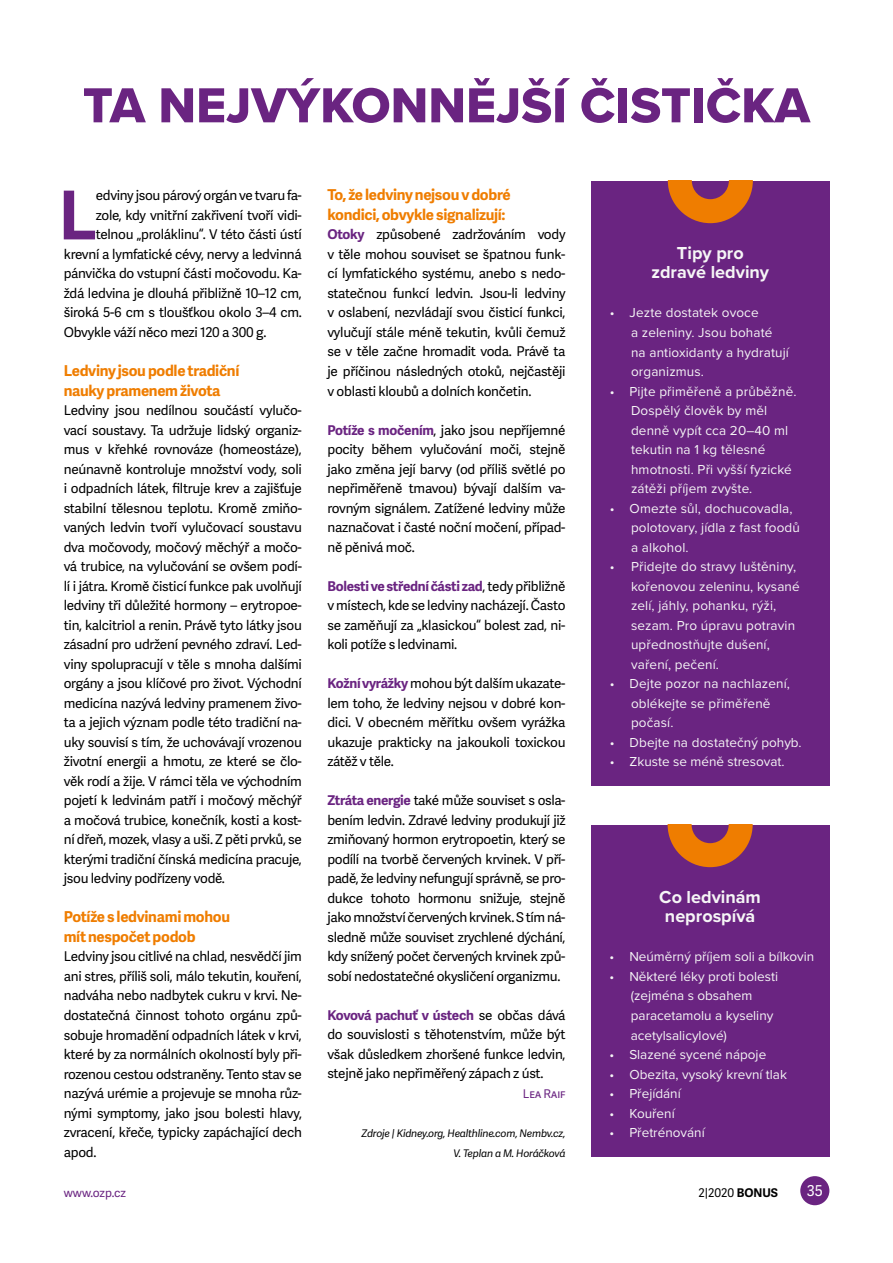
<style>
.page{position:relative;width:893px;height:1263px;background:#fff}
.page>*{position:absolute;margin:0;border:0;box-sizing:border-box;transform-origin:0 0}
.t1{font:700 67.35px "Adelle Sans";color:#6a2481}
.t2{font:51px "Proxima Nova Extrabld";color:#6a2481}
.t3{font:700 18px/19.5px "Proxima Nova";color:#f6f6f6;text-align:center}
.t4{font:700 15px/19.5px "Adelle Sans";letter-spacing:-.02em;color:#ef7d00}
.t5{font:15px "Adelle Sans";color:#fff}
.t6{font:13.5px/19.5px "Adelle Sans";letter-spacing:-.02em;color:#000;text-align:justify}
.t7{font:13.5px/19.5px "Proxima Nova";letter-spacing:.01em;color:#f6f6f6}
.t8{font:12px "Adelle Sans";letter-spacing:-.02em;color:#6a2481}
.t9{font:12px "Adelle Sans";color:#000}
.t10{font:italic 10.5px/19.5px "Adelle Sans";letter-spacing:-.02em;color:#000;text-align:right}
.s1{font-weight:700;color:#6a2481}
.s2{font-weight:700}
</style>
<div class="page">
<div style="left:800px;top:1176px;width:29px;height:29px;background:#6a2481;border-radius:50%"></div>
<div style="left:591px;top:825px;width:238px;height:331px;background:#6a2481"></div>
<svg style="left:668px;top:825px;width:85px;height:42px"></svg>
<div style="left:591px;top:181px;width:238px;height:605px;background:#6a2481"></div>
<svg style="left:668px;top:181px;width:85px;height:42px"></svg>
<h2 class="t2" style="left:83px;top:67px;width:729px">TA NEJVÝKONNĚJŠÍ ČISTIČKA</h2>
<h1 class="t1" style="left:59px;top:166px;width:40px">L</h1>
<p class="t6" style="left:96px;top:185px;width:208px">edviny jsou párový orgán ve tvaru fa-</p>
<p class="t6" style="left:96px;top:205px;width:208px">zole, kdy vnitřní zakřivení tvoří vidi-</p>
<p class="t6" style="left:96px;top:224px;width:208px">telnou „proláklinu“. V této části ústí</p>
<p class="t6" style="left:64px;top:244px;width:240px">krevní a lymfatické cévy, nervy a ledvinná</p>
<p class="t6" style="left:64px;top:263px;width:240px">pánvička do vstupní části močovodu. Ka-</p>
<p class="t6" style="left:64px;top:283px;width:240px">ždá ledvina je dlouhá přibližně 10–12 cm,</p>
<p class="t6" style="left:64px;top:302px;width:240px">široká 5-6 cm s tloušťkou okolo 3–4 cm.</p>
<p class="t6" style="left:64px;top:322px;width:204px">Obvykle váží něco mezi 120 a 300 g.</p>
<p class="t4" style="left:64px;top:360px;width:177px">Ledviny jsou podle tradiční nauky pramenem života</p>
<p class="t6" style="left:64px;top:400px;width:240px">Ledviny jsou nedílnou součástí vylučo&shy;vací soustavy. Ta udržuje lidský organiz&shy;mus v křehké rovnováze (homeostáze), neúnavně kontroluje množství vody, soli i odpadních látek, filtruje krev a zajišťuje stabilní tělesnou teplotu. Kromě zmiňo&shy;vaných ledvin tvoří vylučovací soustavu dva močovody, močový měchýř a močo&shy;vá trubice, na vylučování se ovšem podí&shy;lí i játra. Kromě čisticí funkce pak uvolňují ledviny tři důležité hormony – erytropoe&shy;tin, kalcitriol a renin. Právě tyto látky jsou zásadní pro udržení pevného zdraví. Led&shy;viny spolupracují v těle s mnoha dalšími orgány a jsou klíčové pro život. Východní medicína nazývá ledviny pramenem živo&shy;ta a jejich význam podle této tradiční na&shy;uky souvisí s tím, že uchovávají vrozenou životní energii a hmotu, ze které se člo&shy;věk rodí a žije. V rámci těla ve východním pojetí k ledvinám patří i močový měchýř a močová trubice, konečník, kosti a kost&shy;ní dřeň, mozek, vlasy a uši. Z pěti prvků, se kterými tradiční čínská medicína pracuje, jsou ledviny podřízeny vodě.</p>
<p class="t4" style="left:64px;top:907px;width:168px">Potíže s ledvinami mohou mít nespočet podob</p>
<p class="t6" style="left:64px;top:946px;width:240px">Ledviny jsou citlivé na chlad, nesvědčí jim ani stres, příliš soli, málo tekutin, kouření, nadváha nebo nadbytek cukru v krvi. Ne&shy;dostatečná činnost tohoto orgánu způ&shy;sobuje hromadění odpadních látek v krvi, které by za normálních okolností byly při&shy;rozenou cestou odstraněny. Tento stav se nazývá urémie a projevuje se mnoha růz&shy;nými symptomy, jako jsou bolesti hlavy, zvracení, křeče, typicky zapáchající dech apod.</p>
<p class="t4" style="left:327px;top:185px;width:185px">To, že ledviny nejsou v dobré kondici, obvykle signalizují:</p>
<p class="t6" style="left:327px;top:224px;width:240px"><span class="s1">Otoky</span> způsobené zadržováním vody v těle mohou souviset se špatnou funk&shy;cí lymfatického systému, anebo s nedo&shy;statečnou funkcí ledvin. Jsou-li ledviny v oslabení, nezvládají svou čisticí funkci, vylučují stále méně tekutin, kvůli čemuž se v těle začne hromadit voda. Právě ta je příčinou následných otoků, nejčastěji v oblasti kloubů a dolních končetin.</p>
<p class="t6" style="left:327px;top:419px;width:240px"><span class="s1">Potíže s močením</span>, jako jsou nepříjemné pocity během vylučování moči, stejně jako změna její barvy (od příliš světlé po nepřiměřeně tmavou) bývají dalším va&shy;rovným signálem. Zatížené ledviny může naznačovat i časté noční močení, případ&shy;ně pěnivá moč.</p>
<p class="t6" style="left:327px;top:576px;width:240px"><span class="s1">Bolesti ve střední části zad</span>, tedy přibližně v místech, kde se ledviny nacházejí. Často se zaměňují za „klasickou“ bolest zad, ni&shy;koli potíže s ledvinami.</p>
<p class="t6" style="left:327px;top:673px;width:240px"><span class="s1">Kožní vyrážky</span> mohou být dalším ukazate&shy;lem toho, že ledviny nejsou v dobré kon&shy;dici. V obecném měřítku ovšem vyrážka ukazuje prakticky na jakoukoli toxickou zátěž v těle.</p>
<p class="t6" style="left:327px;top:790px;width:240px"><span class="s1">Ztráta energie</span> také může souviset s osla&shy;bením ledvin. Zdravé ledviny produkují již zmiňovaný hormon erytropoetin, který se podílí na tvorbě červených krvinek. V pří&shy;padě, že ledviny nefungují správně, se pro&shy;dukce tohoto hormonu snižuje, stejně jako množství červených krvinek. S tím ná&shy;sledně může souviset zrychlené dýchání, kdy snížený počet červených krvinek způ&shy;sobí nedostatečné okysličení organizmu.</p>
<p class="t6" style="left:327px;top:1005px;width:240px"><span class="s1">Kovová pachuť v ústech</span> se občas dává do souvislosti s těhotenstvím, může být však důsledkem zhoršené funkce ledvin, stejně jako nepřiměřený zápach z úst.</p>
<p class="t8" style="left:523px;top:1085px;width:44px">Lea Raif</p>
<p class="t10" style="left:362px;top:1123px;width:205px">Zdroje | Kidney.org, Healthline.com, Nembv.cz,<br>V. Teplan a M. Horáčková</p>
<h3 class="t3" style="left:651px;top:243px;width:119px">Tipy pro zdravé ledviny</h3>
<p class="t7" style="left:631px;top:303px;width:159px;text-indent:-21px">• Jezte dostatek ovoce<br>a zeleniny. Jsou bohaté na antioxidanty a hydratují organizmus.</p>
<p class="t7" style="left:631px;top:381px;width:167px;text-indent:-21px">• Pijte přiměřeně a průběžně.<br>Dospělý člověk by měl denně vypít cca 20–40 ml tekutin na 1 kg tělesné hmotnosti. Při vyšší fyzické zátěži příjem zvyšte.</p>
<p class="t7" style="left:631px;top:498px;width:170px;text-indent:-21px">• Omezte sůl, dochucovadla, polotovary, jídla z fast foodů a alkohol.</p>
<p class="t7" style="left:631px;top:556px;width:170px;text-indent:-21px">• Přidejte do stravy luštěniny, kořenovou zeleninu, kysané zelí, jáhly, pohanku, rýži, sezam. Pro úpravu potravin upřednostňujte dušení, vaření, pečení.</p>
<p class="t7" style="left:631px;top:673px;width:160px;text-indent:-21px">• Dejte pozor na nachlazení, oblékejte se přiměřeně počasí.</p>
<p class="t7" style="left:610px;top:732px;width:193px">• Dbejte na dostatečný pohyb.</p>
<p class="t7" style="left:610px;top:751px;width:176px">• Zkuste se méně stresovat.</p>
<h3 class="t3" style="left:659px;top:887px;width:103px">Co ledvinám neprospívá</h3>
<p class="t7" style="left:610px;top:947px;width:206px">• Neúměrný příjem soli a bílkovin</p>
<p class="t7" style="left:631px;top:966px;width:149px;text-indent:-21px">• Některé léky proti bolesti (zejména s obsahem paracetamolu a kyseliny acetylsalicylové)</p>
<p class="t7" style="left:610px;top:1044px;width:158px">• Slazené sycené nápoje</p>
<p class="t7" style="left:610px;top:1064px;width:179px">• Obezita, vysoký krevní tlak</p>
<p class="t7" style="left:610px;top:1083px;width:73px">• Přejídání</p>
<p class="t7" style="left:610px;top:1103px;width:67px">• Kouření</p>
<p class="t7" style="left:610px;top:1122px;width:97px">• Přetrénování</p>
<p class="t8" style="left:64px;top:1184px;width:64px">www.ozp.cz</p>
<p class="t9" style="left:698px;top:1184px;width:81px">2|2020 <span class="s2">BONUS</span></p>
<p class="t5" style="left:807px;top:1180px;width:18px">35</p>
</div>
